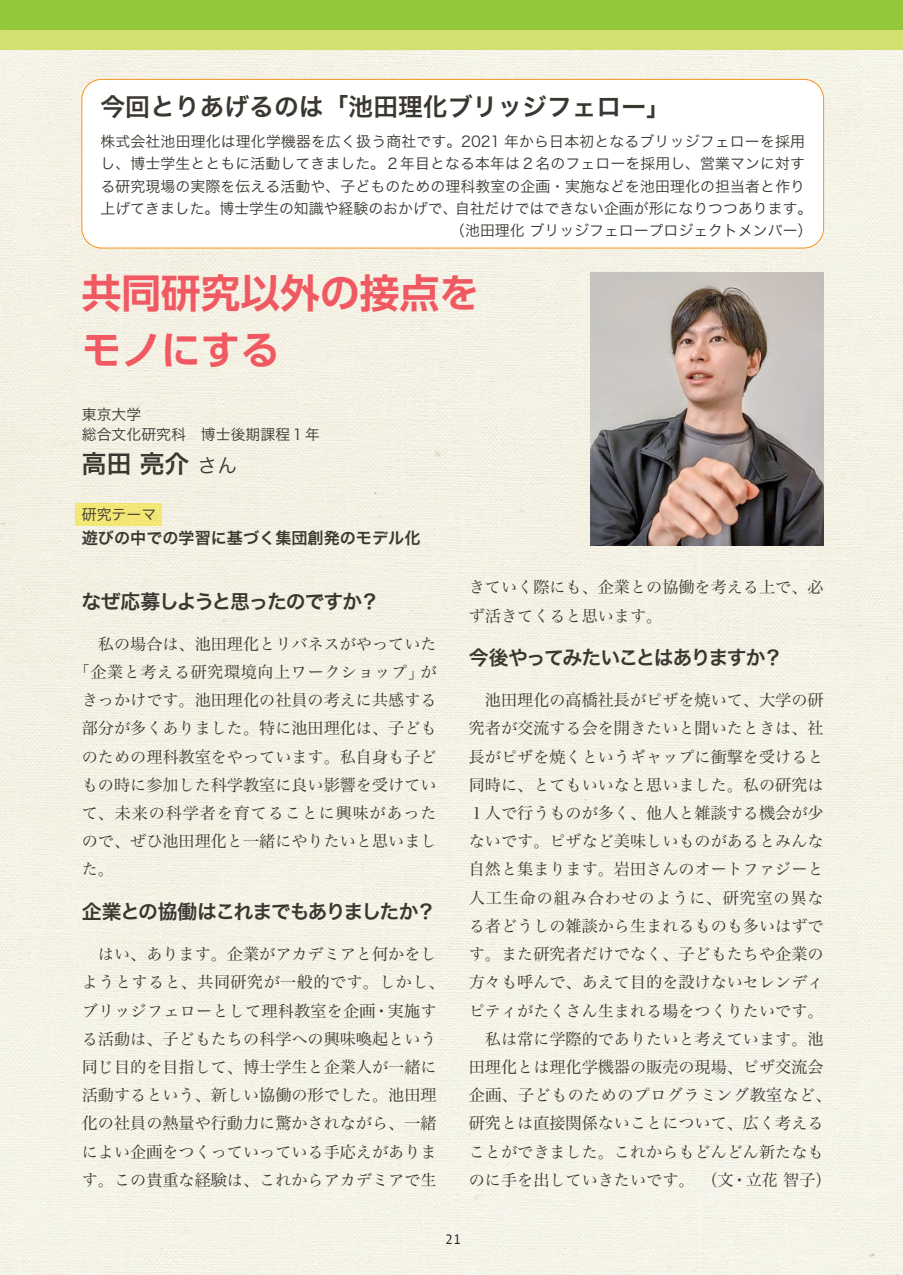
<style>
.page{position:relative;width:903px;height:1275px;background:#fff}
.page>*{position:absolute;margin:0;border:0;box-sizing:border-box;transform-origin:0 0}
.t1{font:700 39.73px/57.1px "UD Shin Go Pr 6 N De";color:#f05961}
.t2{font:24.85px "Hiragino Sans Pr 6 N W6";color:#3a3630}
.t3{font:19.78px "Hiragino Sans Pr 6 N W6";letter-spacing:-.065em;color:#3a3630}
.t4{font:16.1px/28.2px "Hiragino Serif Pr 6 N W3";color:#3a3630;text-align:center}
.t5{font:16.1px "Hiragino Serif Pr 6 N W3";letter-spacing:.035em;color:#3a3630}
.t6{font:16.1px "Hiragino Serif Pr 6 N W3";letter-spacing:.055em;color:#3a3630}
.t7{font:16.1px "Hiragino Sans Pr 6 N W6";color:#3a3630}
.t8{font:14.88px/19.8px "Hiragino Sans Pr 6 N W3";letter-spacing:.01em;color:#3a3630}
.t9{font:13.65px "Andale Mono";color:#231f20}
.s1{font-family:"Hiragino Sans Pr 6 N W3";font-size:19.78px}
</style>
<div class="page">
<img style="left:0;top:50px;width:903px;height:1225px">
<div style="left:0;top:0;width:903px;height:30px;background:#94c83c"></div>
<div style="left:0;top:30px;width:903px;height:20px;background:#d3e071"></div>
<div style="left:75px;top:504px;width:87px;height:22px;background:#f3e776"></div>
<img style="left:590px;top:273px;width:233px;height:273px">
<div style="left:82px;top:79px;width:741px;height:169px;background:#fff;border-radius:20px"></div>
<div style="left:81px;top:79px;width:743px;height:170px;border:1px solid #f7931d;border-radius:20px"></div>
<h2 class="t2" style="left:100px;top:84px;width:572px">今回とりあげるのは「池田理化ブリッジフェロー」</h2>
<p class="t8" style="left:100px;top:131px;width:706px">株式会社池田理化は理化学機器を広く扱う商社です。2021 年から日本初となるブリッジフェローを採用</p>
<p class="t8" style="left:100px;top:153px;width:706px">し、博士学生とともに活動してきました。２年目となる本年は２名のフェローを採用し、営業マンに対す</p>
<p class="t8" style="left:100px;top:175px;width:706px">る研究現場の実際を伝える活動や、子どものための理科教室の企画・実施などを池田理化の担当者と作り</p>
<p class="t8" style="left:100px;top:197px;width:713px">上げてきました。博士学生の知識や経験のおかげで、自社だけではできない企画が形になりつつあります。</p>
<p class="t8" style="left:450px;top:220px;width:364px">（池田理化 ブリッジフェロープロジェクトメンバー）</p>
<h1 class="t1" style="left:82px;top:263px;width:398px">共同研究以外の接点をモノにする</h1>
<p class="t8" style="left:82px;top:403px;width:240px">東京大学<br>総合文化研究科　博士後期課程１年</p>
<h2 class="t2" style="left:82px;top:441px;width:157px">高田 亮介<span class="s1">さん</span></h2>
<p class="t8" style="left:82px;top:504px;width:76px">研究テーマ</p>
<p class="t7" style="left:82px;top:523px;width:340px">遊びの中での学習に基づく集団創発のモデル化</p>
<p class="t3" style="left:81px;top:583px;width:300px">なぜ応募しようと思ったのですか？</p>
<p class="t4" style="left:98px;top:628px;width:340px">私の場合は、池田理化とリバネスがやっていた</p>
<p class="t5" style="left:74px;top:658px;width:364px">「企業と考える研究環境向上ワークショップ」が</p>
<p class="t4" style="left:82px;top:685px;width:356px">きっかけです。池田理化の社員の考えに共感する</p>
<p class="t4" style="left:82px;top:713px;width:356px">部分が多くありました。特に池田理化は、子ども</p>
<p class="t4" style="left:82px;top:741px;width:356px">のための理科教室をやっています。私自身も子ど</p>
<p class="t4" style="left:82px;top:769px;width:356px">もの時に参加した科学教室に良い影響を受けてい</p>
<p class="t6" style="left:82px;top:799px;width:356px">て、未来の科学者を育てることに興味があった</p>
<p class="t4" style="left:82px;top:826px;width:356px">ので、ぜひ池田理化と一緒にやりたいと思いまし</p>
<p class="t4" style="left:82px;top:854px;width:34px">た。</p>
<p class="t3" style="left:82px;top:894px;width:356px">企業との協働はこれまでもありましたか？</p>
<p class="t4" style="left:82px;top:938px;width:364px">はい、あります。企業がアカデミアと何かをし<br>ようとすると、共同研究が一般的です。しかし、ブリッジフェローとして理科教室を企画・実施する活動は、子どもたちの科学への興味喚起という同じ目的を目指して、博士学生と企業人が一緒に活動するという、新しい協働の形でした。池田理化の社員の熱量や行動力に驚かされながら、一緒によい企画をつくっていっている手応えがあります。この貴重な経験は、これからアカデミアで生</p>
<p class="t4" style="left:469px;top:572px;width:356px;text-align:left">きていく際にも、企業との協働を考える上で、必ず活きてくると思います。</p>
<p class="t3" style="left:469px;top:640px;width:316px">今後やってみたいことはありますか？</p>
<p class="t4" style="left:469px;top:685px;width:364px">池田理化の高橋社長がピザを焼いて、大学の研<br>究者が交流する会を開きたいと聞いたときは、社長がピザを焼くというギャップに衝撃を受けると同時に、とてもいいなと思いました。私の研究は<br>１人で行うものが多く、他人と雑談する機会が少ないです。ピザなど美味しいものがあるとみんな自然と集まります。岩田さんのオートファジーと人工生命の組み合わせのように、研究室の異なる者どうしの雑談から生まれるものも多いはずです。また研究者だけでなく、子どもたちや企業の方々も呼んで、あえて目的を設けないセレンディピティがたくさん生まれる場をつくりたいです。私は常に学際的でありたいと考えています。池<br>田理化とは理化学機器の販売の現場、ピザ交流会企画、子どものためのプログラミング教室など、研究とは直接関係ないことについて、広く考えることができました。これからもどんどん新たなものに手を出していきたいです。（文・立花智子）</p>
<p class="t9" style="left:445px;top:1230px;width:18px">21</p>
</div>
